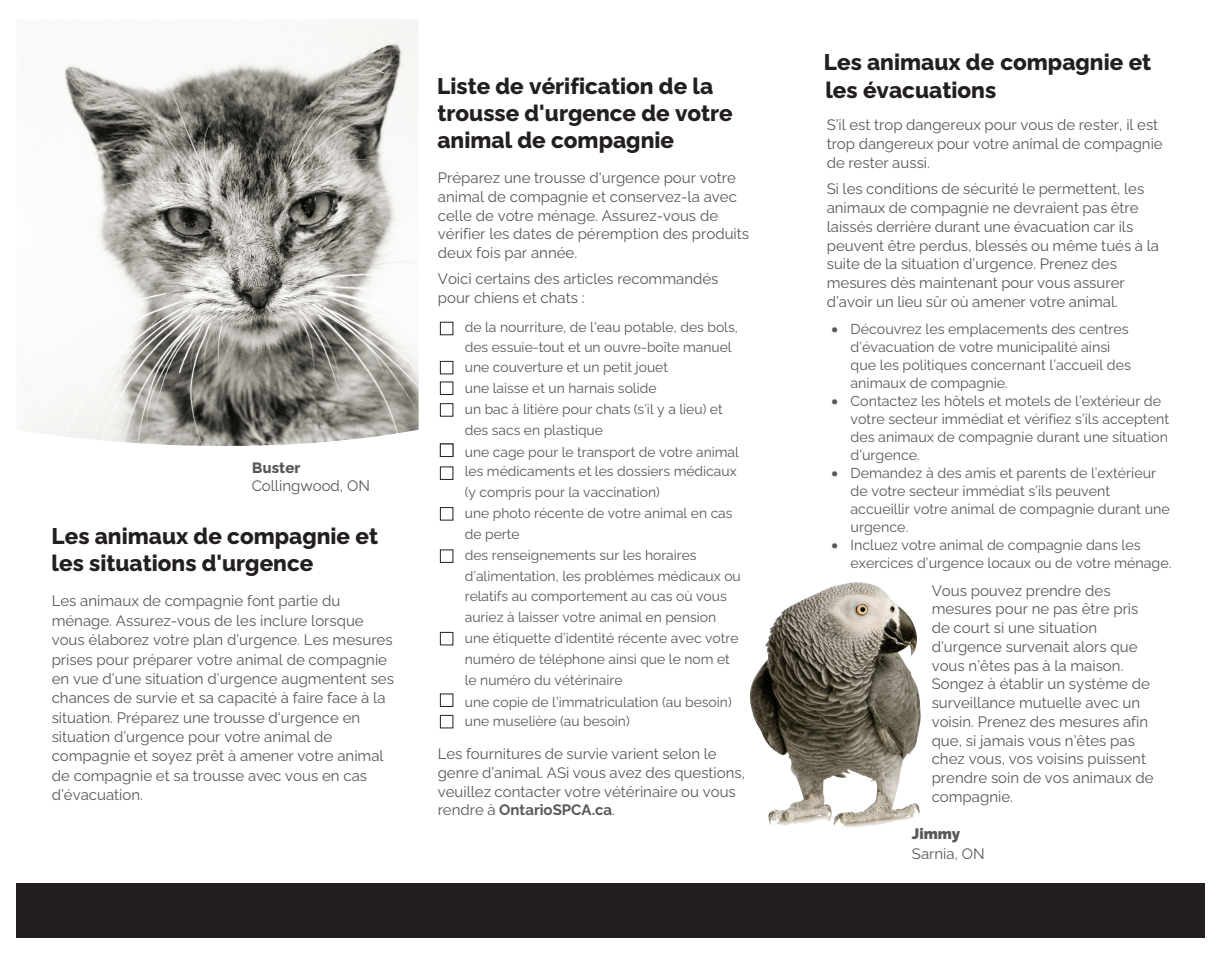
<style>
.page{position:relative;width:1224px;height:954px;background:#fff}
.page>*{position:absolute;margin:0;border:0;box-sizing:border-box;transform-origin:0 0}
.t1{font:800 22.5px/27px "Raleway";color:#231f20}
.t2{font:15px/18.8px "Raleway";color:#57585a}
.t3{font:900 15px "Raleway";color:#57585a}
.t4{font:14.25px/18px "Raleway";color:#57585a}
.t5{font:13.8px/20.9px "Raleway";color:#57585a}
.s1{font-family:"Gotham";font-weight:700}
.s2{font-weight:800}
.s3{font-weight:700}
</style>
<div class="page">
<div style="left:16px;top:883px;width:1188px;height:54px;background:#231f20"></div>
<img style="left:17px;top:19px;width:401px;height:427px">
<div style="left:440px;top:322px;width:13px;height:13px;border:1px solid #231f20"></div>
<div style="left:440px;top:361px;width:13px;height:13px;border:1px solid #231f20"></div>
<div style="left:440px;top:381px;width:13px;height:14px;border:1px solid #231f20"></div>
<div style="left:440px;top:403px;width:13px;height:13px;border:1px solid #231f20"></div>
<div style="left:440px;top:466px;width:13px;height:14px;border:1px solid #231f20"></div>
<div style="left:440px;top:443px;width:13px;height:14px;border:1px solid #231f20"></div>
<div style="left:440px;top:507px;width:13px;height:13px;border:1px solid #231f20"></div>
<div style="left:440px;top:549px;width:13px;height:14px;border:1px solid #231f20"></div>
<div style="left:440px;top:715px;width:13px;height:13px;border:1px solid #231f20"></div>
<div style="left:440px;top:632px;width:13px;height:13px;border:1px solid #231f20"></div>
<div style="left:440px;top:693px;width:13px;height:14px;border:1px solid #231f20"></div>
<img style="left:750px;top:582px;width:128px;height:244px">
<p class="t2" style="left:252px;top:459px;width:120px;line-height:18px"><span class="s1">bu</span><span class="s2">ster<br></span>Collingwood, ON</p>
<h1 class="t1" style="left:52px;top:522px;width:328px">Les animaux de compagnie et les situations d'urgence</h1>
<p class="t2" style="left:52px;top:591px;width:344px;line-height:19.4px">Les animaux de compagnie font partie du ménage. Assurez-vous de les inclure lorsque vous élaborez votre plan d’urgence. Les mesures prises pour préparer votre animal de compagnie en vue d’une situation d’urgence augmentent ses chances de survie et sa capacité à faire face à la situation. Préparez une trousse d'urgence en situation d’urgence pour votre animal de compagnie et soyez prêt à amener votre animal de compagnie et sa trousse avec vous en cas d’évacuation.</p>
<h1 class="t1" style="left:437px;top:73px;width:297px">Liste de vérification de la trousse d'urgence de votre animal de compagnie</h1>
<p class="t2" style="left:438px;top:169px;width:313px">Préparez une trousse d'urgence pour votre animal de compagnie et conservez-la avec celle de votre ménage. Assurez-vous de vérifier les dates de péremption des produits deux fois par année.</p>
<p class="t2" style="left:438px;top:270px;width:282px">Voici certains des articles recommandés pour chiens et chats :</p>
<p class="t5" style="left:465px;top:317px;width:276px">de la nourriture, de l'eau potable, des bols, des essuie-tout et un ouvre-boîte manuel une couverture et un petit jouet<br>une laisse et un harnais solide<br>un bac à litière pour chats (s’il y a lieu) et des sacs en plastique<br>une cage pour le transport de votre animal</p>
<p class="t5" style="left:465px;top:461px;width:277px">les médicaments et les dossiers médicaux (y compris pour la vaccination)<br>une photo récente de votre animal en cas de perte<br>des renseignements sur les horaires d’alimentation, les problèmes médicaux ou relatifs au comportement au cas où vous auriez à laisser votre animal en pension une étiquette d’identité récente avec votre numéro de téléphone ainsi que le nom et le numéro du vétérinaire<br>une copie de l’immatriculation (au besoin)</p>
<p class="t5" style="left:465px;top:711px;width:166px">une muselière (au besoin)</p>
<p class="t2" style="left:438px;top:744px;width:309px">Les fournitures de survie varient selon le genre d’animal. ASi vous avez des questions, veuillez contacter votre vétérinaire ou vous rendre à <span class="s3">OntarioSPCA.ca</span>.</p>
<h1 class="t1" style="left:824px;top:49px;width:329px;line-height:27.9px">Les animaux de compagnie et les évacuations</h1>
<p class="t2" style="left:826px;top:116px;width:337px">S’il est trop dangereux pour vous de rester, il est trop dangereux pour votre animal de compagnie de rester aussi.</p>
<p class="t2" style="left:826px;top:180px;width:334px">Si les conditions de sécurité le permettent, les animaux de compagnie ne devraient pas être laissés derrière durant une évacuation car ils peuvent être perdus, blessés ou même tués à la suite de la situation d’urgence. Prenez des mesures dès maintenant pour vous assurer d’avoir un lieu sûr où amener votre animal.</p>
<p class="t4" style="left:850px;top:320px;width:282px;text-indent:-19px">• Découvrez les emplacements des centres d’évacuation de votre municipalité ainsi que les politiques concernant l’accueil des animaux de compagnie.</p>
<p class="t4" style="left:850px;top:392px;width:320px;text-indent:-19px">• Contactez les hôtels et motels de l’extérieur de votre secteur immédiat et vérifiez s’ils acceptent des animaux de compagnie durant une situation d’urgence.</p>
<p class="t4" style="left:850px;top:464px;width:321px;text-indent:-19px">• Demandez à des amis et parents de l’extérieur de votre secteur immédiat s’ils peuvent accueillir votre animal de compagnie durant une urgence.</p>
<p class="t4" style="left:850px;top:536px;width:322px;text-indent:-19px">• Incluez votre animal de compagnie dans les exercices d’urgence locaux ou de votre ménage.</p>
<p class="t2" style="left:931px;top:581px;width:223px">Vous pouvez prendre des mesures pour ne pas être pris de court si une situation d’urgence survenait alors que vous n’êtes pas à la maison.<br>Songez à établir un système de surveillance mutuelle avec un voisin. Prenez des mesures afin que, si jamais vous n’êtes pas chez vous, vos voisins puissent prendre soin de vos animaux de compagnie.</p>
<p class="t3" style="left:912px;top:825px;width:50px">Jimmy</p>
<p class="t2" style="left:912px;top:844px;width:74px">Sarnia, ON</p>
</div>
